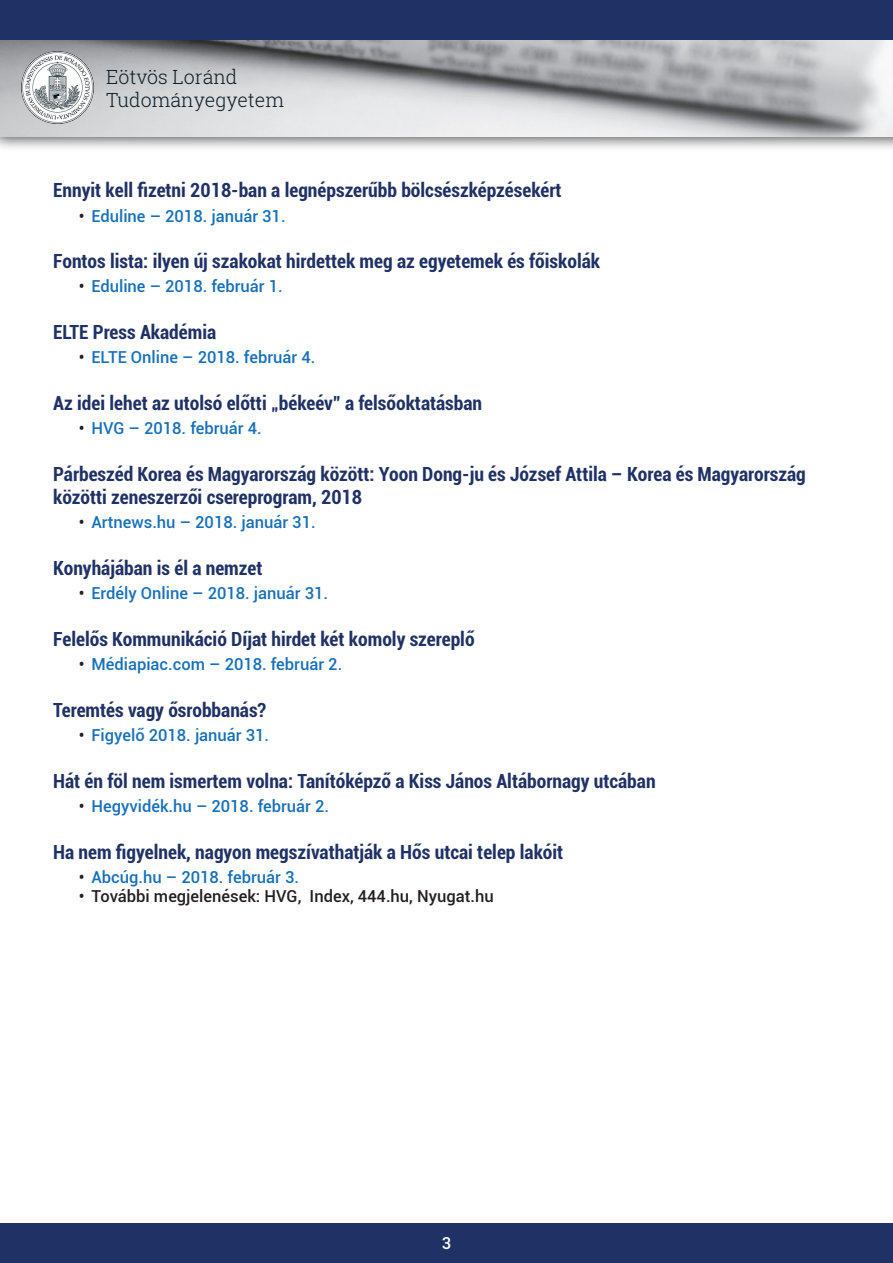
<style>
.page{position:relative;width:893px;height:1263px;background:#fff}
.page>*{position:absolute;margin:0;border:0;box-sizing:border-box;transform-origin:0 0}
.t1{font:700 condensed 19.5px/23.4px "Roboto";color:#203265}
.t2{font:300 19.5px/23.4px "Roboto Slab";color:#0e1d27}
.t3{font:500 16.5px "Roboto";color:#1870b9}
.t4{font:500 16.5px "Roboto";color:#231f20}
.t5{font:500 16.5px "Roboto";color:#fff}
.s1{color:#231f20}
</style>
<div class="page">
<div style="left:0;top:0;width:893px;height:152px;background:#231f20;opacity:.75"></div>
<img style="left:0;top:40px;width:893px;height:96px">
<div style="left:0;top:0;width:893px;height:40px;background:#203265"></div>
<img style="left:21px;top:51px;width:73px;height:72px">
<div style="left:0;top:1223px;width:893px;height:40px;background:#203265"></div>
<p class="t2" style="left:106px;top:65px;width:179px">Eötvös Loránd<br>Tudományegyetem</p>
<p class="t1" style="left:53px;top:178px;width:510px">Ennyit kell fizetni 2018-ban a legnépszerűbb bölcsészképzésekért</p>
<p class="t3" style="left:79px;top:204px;width:208px"><span class="s1">•</span> Eduline – 2018. január 31.</p>
<p class="t1" style="left:53px;top:249px;width:548px">Fontos lista: ilyen új szakokat hirdettek meg az egyetemek és főiskolák</p>
<p class="t3" style="left:79px;top:275px;width:206px"><span class="s1">•</span> Eduline – 2018. február 1.</p>
<p class="t1" style="left:53px;top:320px;width:165px">ELTE Press Akadémia</p>
<p class="t3" style="left:79px;top:346px;width:238px"><span class="s1">•</span> ELTE Online – 2018. február 4.</p>
<p class="t1" style="left:53px;top:391px;width:430px">Az idei lehet az utolsó előtti „békeév” a felsőoktatásban</p>
<p class="t3" style="left:79px;top:417px;width:185px"><span class="s1">•</span> HVG – 2018. február 4.</p>
<p class="t1" style="left:53px;top:462px;width:754px">Párbeszéd Korea és Magyarország között: Yoon Dong-ju és József Attila – Korea és Magyarország közötti zeneszerzői csereprogram, 2018</p>
<p class="t3" style="left:79px;top:511px;width:238px"><span class="s1">•</span> Artnews.hu – 2018. január 31.</p>
<p class="t1" style="left:53px;top:556px;width:211px">Konyhájában is él a nemzet</p>
<p class="t3" style="left:79px;top:582px;width:251px"><span class="s1">•</span> Erdély Online – 2018. január 31.</p>
<p class="t1" style="left:53px;top:627px;width:423px">Felelős Kommunikáció Díjat hirdet két komoly szereplő</p>
<p class="t3" style="left:79px;top:653px;width:265px"><span class="s1">•</span> Médiapiac.com – 2018. február 2.</p>
<p class="t1" style="left:53px;top:697px;width:215px">Teremtés vagy ősrobbanás?</p>
<p class="t3" style="left:79px;top:723px;width:192px"><span class="s1">•</span> Figyelő 2018. január 31.</p>
<p class="t1" style="left:53px;top:768px;width:604px">Hát én föl nem ismertem volna: Tanítóképző a Kiss János Altábornagy utcában</p>
<p class="t3" style="left:79px;top:794px;width:252px"><span class="s1">•</span> Hegyvidék.hu – 2018. február 2.</p>
<p class="t1" style="left:53px;top:839px;width:512px">Ha nem figyelnek, nagyon megszívathatják a Hős utcai telep lakóit</p>
<p class="t3" style="left:79px;top:865px;width:222px"><span class="s1">•</span> Abcúg.hu – 2018. február 3.</p>
<p class="t4" style="left:79px;top:885px;width:417px">• További megjelenések: HVG, Index, 444.hu, Nyugat.hu</p>
<p class="t5" style="left:442px;top:1232px;width:11px">3</p>
</div>
